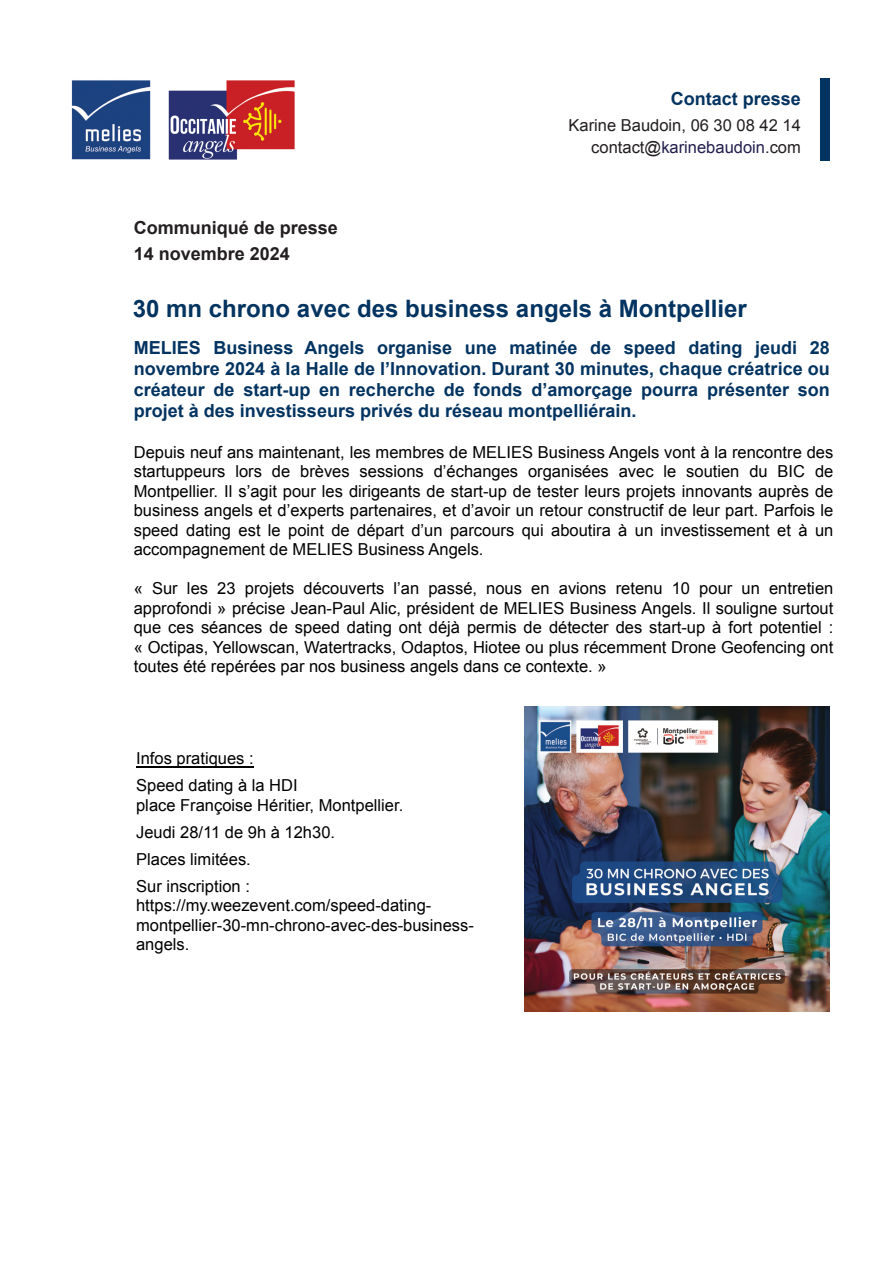
<style>
.page{position:relative;width:894px;height:1263px;background:#fff}
.page>*{position:absolute;margin:0;border:0;box-sizing:border-box;transform-origin:0 0}
.t1{font:700 24px "Arial";color:#033360}
.t2{font:700 18px/21px "Arial";color:#033360;text-align:justify}
.t3{font:700 18px/25.5px "Arial";color:#231f20}
.t4{font:16.5px/19.5px "Arial";color:#000}
.t5{font:16.5px/22.5px "Arial";color:#231f20;text-align:right}
.s1{color:#231f4e}
</style>
<div class="page">
<hr style="left:136px;top:766px;width:117px;height:1px;background:#000">
<div style="left:819px;top:78px;width:10px;height:82px;background:#033360"></div>
<img style="left:71px;top:80px;width:224px;height:80px">
<img style="left:524px;top:706px;width:305px;height:305px">
<p class="t3" style="left:134px;top:217px;width:206px">Communiqué de presse<br>14 novembre 2024</p>
<p class="t2" style="left:670px;top:90px;width:132px">Contact presse</p>
<p class="t5" style="left:568px;top:115px;width:234px">Karine Baudoin, 06 30 08 42 14 contact@<span class="s1">karinebaudoin</span>.com</p>
<h1 class="t1" style="left:133px;top:300px;width:615px">30 mn chrono avec des business angels à Montpellier</h1>
<p class="t2" style="left:134px;top:339px;width:697px">MELIES Business Angels organise une matinée de speed dating jeudi 28 novembre 2024 à la Halle de l’Innovation. Durant 30 minutes, chaque créatrice ou créateur de start-up en recherche de fonds d’amorçage pourra présenter son projet à des investisseurs privés du réseau montpelliérain.</p>
<p class="t4" style="left:134px;top:444px;width:700px;text-align:justify">Depuis neuf ans maintenant, les membres de MELIES Business Angels vont à la rencontre des startuppeurs lors de brèves sessions d’échanges organisées avec le soutien du BIC de Montpellier. Il s’agit pour les dirigeants de start-up de tester leurs projets innovants auprès de business angels et d’experts partenaires, et d’avoir un retour constructif de leur part. Parfois le speed dating est le point de départ d’un parcours qui aboutira à un investissement et à un accompagnement de MELIES Business Angels.</p>
<p class="t4" style="left:134px;top:580px;width:700px;text-align:justify">« Sur les 23 projets découverts l’an passé, nous en avions retenu 10 pour un entretien approfondi » précise Jean-Paul Alic, président de MELIES Business Angels. Il souligne surtout que ces séances de speed dating ont déjà permis de détecter des start-up à fort potentiel : « Octipas, Yellowscan, Watertracks, Odaptos, Hiotee ou plus récemment Drone Geofencing ont toutes été repérées par nos business angels dans ce contexte. »</p>
<p class="t4" style="left:136px;top:746px;width:163px;line-height:27px">Infos pratiques :<br>Speed dating à la HDI</p>
<p class="t4" style="left:136px;top:793px;width:268px;line-height:27px">place Françoise Héritier, Montpellier.<br>Jeudi 28/11 de 9h à 12h30.<br>Places limitées.<br>Sur inscription :</p>
<p class="t4" style="left:136px;top:897px;width:339px">https://my.weezevent.com/speed-dating&shy;montpellier-30-mn-chrono-avec-des-business&shy;angels.</p>
</div>
